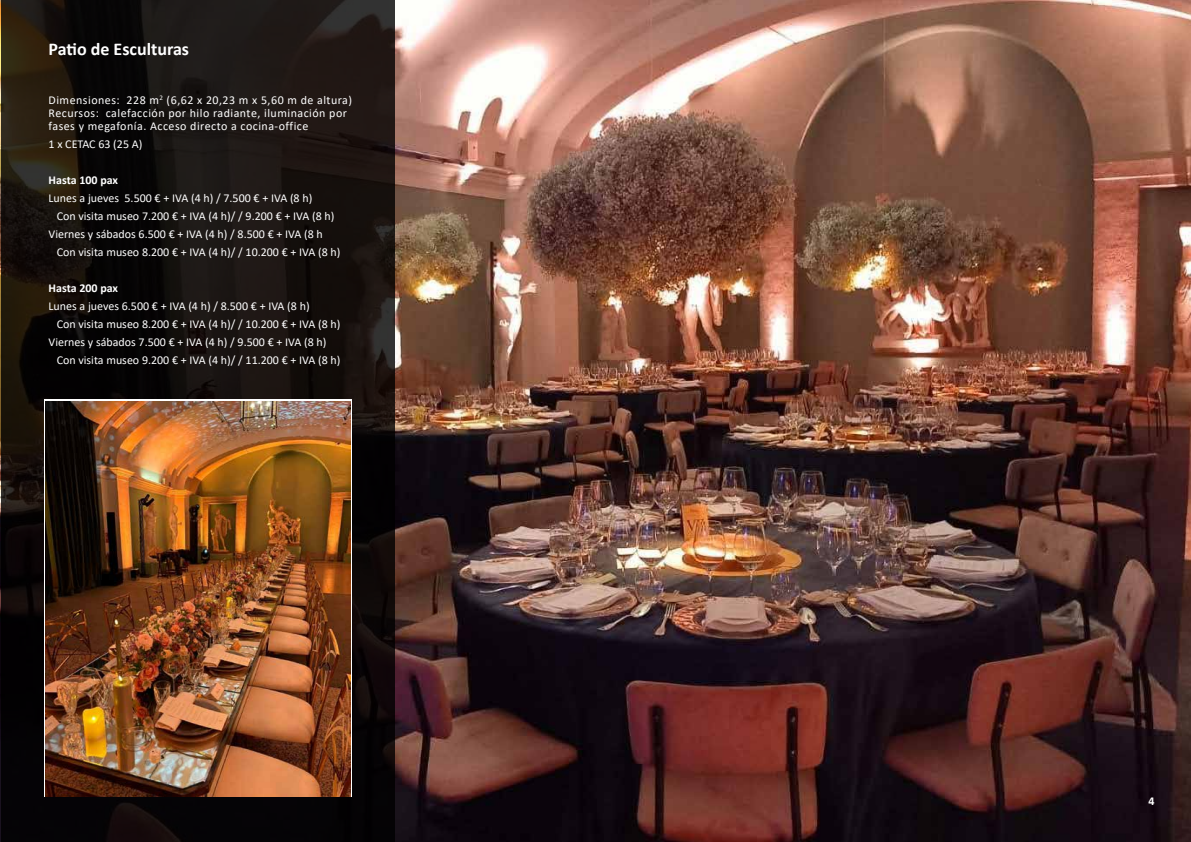
<style>
.page{position:relative;width:1191px;height:842px;background:#fff}
.page>*{position:absolute;margin:0;border:0;box-sizing:border-box;transform-origin:0 0}
.t1{font:700 18px "Calibri";color:#fff}
.t2{font:12px "Calibri";color:#fff}
.t3{font:12px/13px "Calibri";letter-spacing:.04em;color:#fff}
.t4{font:700 12px "Calibri";color:#fff}
</style>
<div class="page">
<img style="left:395px;top:0;width:796px;height:842px">
<img style="left:0;top:0;width:1px;height:842px">
<svg style="left:1px;top:0;width:394px;height:842px;background:#16110e"></svg>
<img style="left:46px;top:402px;width:304px;height:394px">
<h1 class="t1" style="left:49px;top:36px;width:142px">Patio de Esculturas</h1>
<p class="t3" style="left:49px;top:93px;width:305px">Dimensiones: 228 m<sup>2</sup> (6,62 x 20,23 m x 5,60 m de altura)<br>Recursos: calefacción por hilo radiante, iluminación por fases y megafonía. Acceso directo a cocina-office</p>
<p class="t2" style="left:49px;top:135px;width:95px">1 x CETAC 63 (25 A)</p>
<p class="t4" style="left:49px;top:171px;width:71px">Hasta 100 pax</p>
<p class="t2" style="left:49px;top:189px;width:265px">Lunes a jueves 5.500 € + IVA (4 h) / 7.500 € + IVA (8 h)</p>
<p class="t2" style="left:57px;top:207px;width:279px">Con visita museo 7.200 € + IVA (4 h)/ / 9.200 € + IVA (8 h)</p>
<p class="t2" style="left:49px;top:225px;width:276px">Viernes y sábados 6.500 € + IVA (4 h) / 8.500 € + IVA (8 h</p>
<p class="t2" style="left:57px;top:243px;width:285px">Con visita museo 8.200 € + IVA (4 h)/ / 10.200 € + IVA (8 h)</p>
<p class="t4" style="left:49px;top:279px;width:71px">Hasta 200 pax</p>
<p class="t2" style="left:49px;top:297px;width:263px">Lunes a jueves 6.500 € + IVA (4 h) / 8.500 € + IVA (8 h)</p>
<p class="t2" style="left:57px;top:315px;width:285px">Con visita museo 8.200 € + IVA (4 h)/ / 10.200 € + IVA (8 h)</p>
<p class="t2" style="left:49px;top:333px;width:279px">Viernes y sábados 7.500 € + IVA (4 h) / 9.500 € + IVA (8 h)</p>
<p class="t2" style="left:57px;top:351px;width:285px">Con visita museo 9.200 € + IVA (4 h)/ / 11.200 € + IVA (8 h)</p>
<p class="t4" style="left:1148px;top:793px;width:8px">4</p>
</div>
